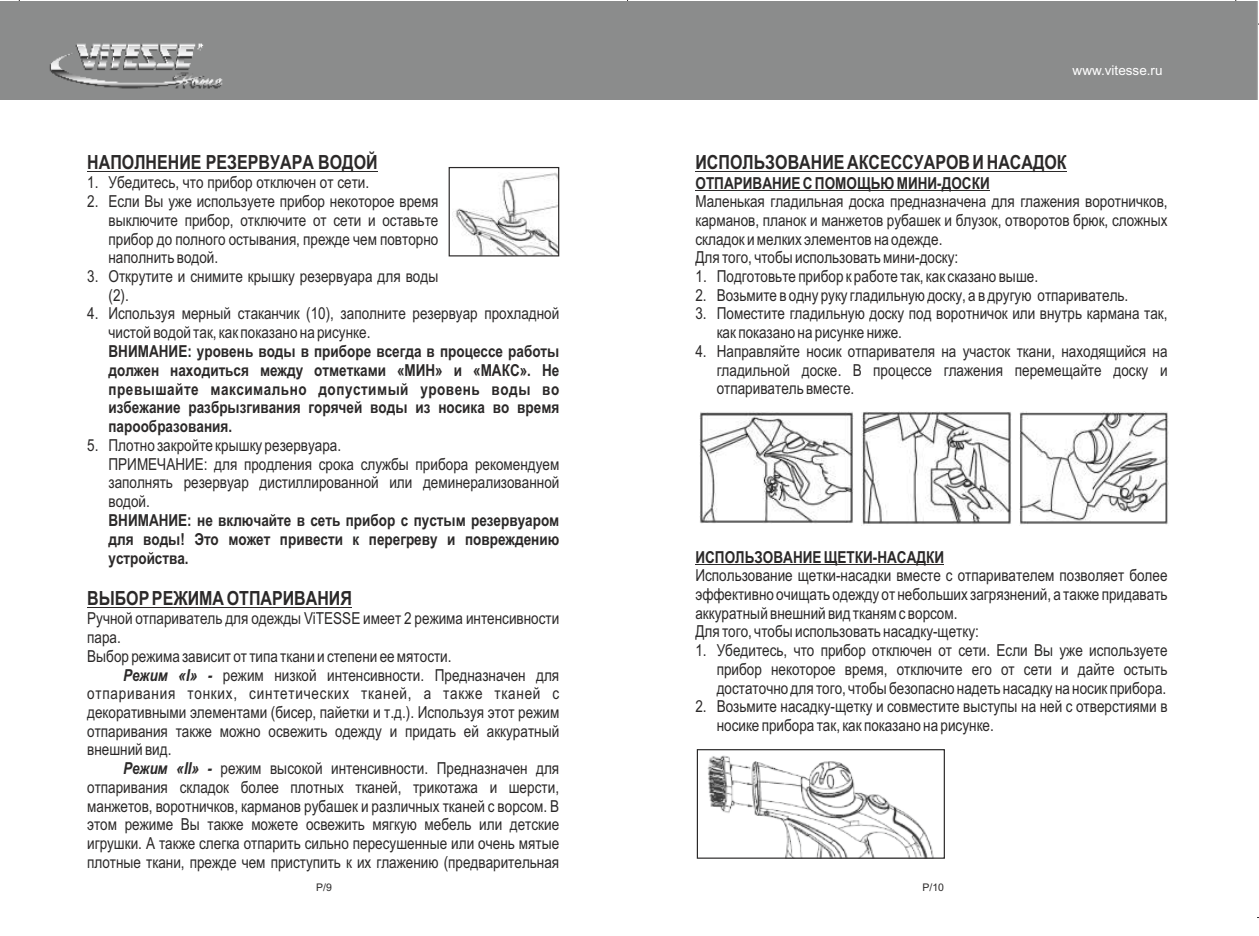
<style>
.page{position:relative;width:1259px;height:936px;background:#fff}
.page>*{position:absolute;margin:0;border:0;box-sizing:border-box;transform-origin:0 0}
.t1{font:700 19.5px "Arial Narrow";color:#2b2929}
.t2{font:16.5px/18.8px "Arial Narrow";color:#2b2929}
.t3{font:700 16.5px/18.9px "Arial Narrow";color:#2b2929;text-align:justify}
.t4{font:13.5px "Arial";color:#fff}
.t5{font:10.5px "Arial";color:#2b2929}
.s1{font-weight:700;font-style:italic}
</style>
<div class="page">
<div style="left:0;top:2px;width:1257px;height:98px;background:#8b8c8c"></div>
<hr style="left:87px;top:171px;width:114px;height:1px;background:#2b2929">
<hr style="left:206px;top:171px;width:108px;height:1px;background:#2b2929">
<hr style="left:318px;top:171px;width:60px;height:1px;background:#2b2929">
<hr style="left:87px;top:606px;width:62px;height:1px;background:#2b2929">
<hr style="left:152px;top:606px;width:72px;height:1px;background:#2b2929">
<hr style="left:227px;top:606px;width:125px;height:1px;background:#2b2929">
<img style="left:453px;top:173px;width:104px;height:81px">
<div style="left:448px;top:167px;width:111px;height:89px;border:1px solid #2b2929"></div>
<hr style="left:695px;top:171px;width:149px;height:1px;background:#2b2929">
<hr style="left:847px;top:171px;width:123px;height:1px;background:#2b2929">
<svg style="left:970px;top:171px;width:16px;height:1px"></svg>
<hr style="left:986px;top:171px;width:80px;height:1px;background:#2b2929">
<hr style="left:695px;top:190px;width:105px;height:1px;background:#2b2929">
<svg style="left:800px;top:190px;width:15px;height:1px"></svg>
<hr style="left:815px;top:190px;width:79px;height:1px;background:#2b2929">
<hr style="left:896px;top:190px;width:41px;height:1px;background:#2b2929">
<hr style="left:941px;top:190px;width:48px;height:1px;background:#2b2929">
<hr style="left:695px;top:564px;width:126px;height:1px;background:#2b2929">
<hr style="left:824px;top:564px;width:49px;height:1px;background:#2b2929">
<hr style="left:877px;top:564px;width:67px;height:1px;background:#2b2929">
<img style="left:699px;top:412px;width:154px;height:112px">
<img style="left:862px;top:411px;width:149px;height:114px">
<img style="left:1019px;top:411px;width:149px;height:114px">
<img style="left:707px;top:755px;width:227px;height:101px">
<div style="left:697px;top:749px;width:248px;height:109px;border:1px solid #2b2929"></div>
<p class="t1" style="left:87px;top:155px;width:292px">НАПОЛНЕНИЕ РЕЗЕРВУАРА ВОДОЙ</p>
<p class="t2" style="left:87px;top:175px;width:283px">1. Убедитесь, что прибор отключен от сети.</p>
<p class="t2" style="left:108px;top:193px;width:331px;text-align:justify;text-indent:-21px">2. Если Вы уже используете прибор некоторое время выключите прибор, отключите от сети и оставьте прибор до полного остывания, прежде чем повторно наполнить водой.</p>
<p class="t2" style="left:108px;top:268px;width:331px;text-indent:-21px">3. Открутите и снимите крышку резервуара для воды (2).</p>
<p class="t2" style="left:108px;top:305px;width:452px;text-indent:-21px">4. Используя мерный стаканчик (10), заполните резервуар прохладной чистой водой так, как показано на рисунке.</p>
<p class="t3" style="left:108px;top:343px;width:452px">ВНИМАНИЕ: уровень воды в приборе всегда в процессе работы должен находиться между отметками «МИН» и «МАКС». Не превышайте максимально допустимый уровень воды во избежание разбрызгивания горячей воды из носика во время парообразования.</p>
<p class="t2" style="left:108px;top:437px;width:452px;text-indent:-21px">5. Плотно закройте крышку резервуара.<br>ПРИМЕЧАНИЕ: для продления срока службы прибора рекомендуем заполнять резервуар дистиллированной или деминерализованной водой.</p>
<p class="t3" style="left:108px;top:512px;width:452px">ВНИМАНИЕ: не включайте в сеть прибор с пустым резервуаром для воды! Это может привести к перегреву и повреждению устройства.</p>
<p class="t1" style="left:87px;top:590px;width:266px">ВЫБОРРЕЖИМАОТПАРИВАНИЯ</p>
<p class="t2" style="left:87px;top:610px;width:474px">Ручной отпариватель для одежды ViTESSE имеет 2 режима интенсивности пара.<br>Выбор режима зависит оттипа ткани и степени еемятости.</p>
<p class="t2" style="left:87px;top:667px;width:473px;text-align:justify;text-indent:36px"><span class="s1">Режим «I» -</span> режим низкой интенсивности. Предназначен для отпаривания тонких, синтетических тканей, а также тканей с декоративными элементами (бисер, пайетки и т.д.). Используя этот режим отпаривания также можно освежить одежду и придать ей аккуратный внешний вид.</p>
<p class="t2" style="left:87px;top:760px;width:473px;text-align:justify;text-indent:36px"><span class="s1">Режим «II» -</span> режим высокой интенсивности. Предназначен для отпаривания складок более плотных тканей, трикотажа и шерсти, манжетов, воротничков, карманов рубашек и различных тканей с ворсом. В этом режиме Вы также можете освежить мягкую мебель или детские игрушки. А также слегка отпарить сильно пересушенные или очень мятые плотные ткани, прежде чем приступить к их глажению (предварительная</p>
<p class="t4" style="left:1072px;top:65px;width:92px">www.vitesse.ru</p>
<p class="t1" style="left:695px;top:155px;width:373px">ИСПОЛЬЗОВАНИЕАКСЕССУАРОВИНАСАДОК</p>
<p class="t3" style="left:695px;top:175px;width:296px">ОТПАРИВАНИЕСПОМОЩЬЮМИНИ-ДОСКИ</p>
<p class="t2" style="left:695px;top:194px;width:473px">Маленькая гладильная доска предназначена для глажения воротничков, карманов, планок и манжетов рубашек и блузок, отворотов брюк, сложных складок имелких элементов на одежде.<br>Для того, чтобыиспользоватьмини-доску:</p>
<p class="t2" style="left:695px;top:268px;width:344px">1. Подготовьте прибор к работе так, как сказано выше.</p>
<p class="t2" style="left:695px;top:287px;width:434px">2. Возьмите в одну руку гладильнуюдоску, а в другую отпариватель.</p>
<p class="t2" style="left:716px;top:306px;width:452px;text-indent:-21px">3. Поместите гладильную доску под воротничок или внутрь кармана так, как показано на рисунке ниже.</p>
<p class="t2" style="left:716px;top:343px;width:452px;text-align:justify;text-indent:-21px">4. Направляйте носик отпаривателя на участок ткани, находящийся на гладильной доске. В процессе глажения перемещайте доску и отпариватель вместе.</p>
<p class="t3" style="left:695px;top:549px;width:250px">ИСПОЛЬЗОВАНИЕЩЕТКИ-НАСАДКИ</p>
<p class="t2" style="left:695px;top:567px;width:473px">Использование щетки-насадки вместе с отпаривателем позволяет более эффективно очищать одежду от небольших загрязнений, а также придавать аккуратный внешний вид тканямс ворсом.<br>Для того, чтобыиспользовать насадку-щетку:</p>
<p class="t2" style="left:716px;top:642px;width:452px;text-align:justify;text-indent:-21px">1. Убедитесь, что прибор отключен от сети. Если Вы уже используете прибор некоторое время, отключите его от сети и дайте остыть достаточно для того, чтобыбезопасно надеть насадку на носик прибора.</p>
<p class="t2" style="left:716px;top:698px;width:452px;text-indent:-21px">2. Возьмите насадку-щетку и совместите выступы на ней с отверстиями в носике прибора так, как показано на рисунке.</p>
<p class="t5" style="left:316px;top:883px;width:17px">P/9</p>
<p class="t5" style="left:922px;top:883px;width:23px">P/10</p>
</div>
